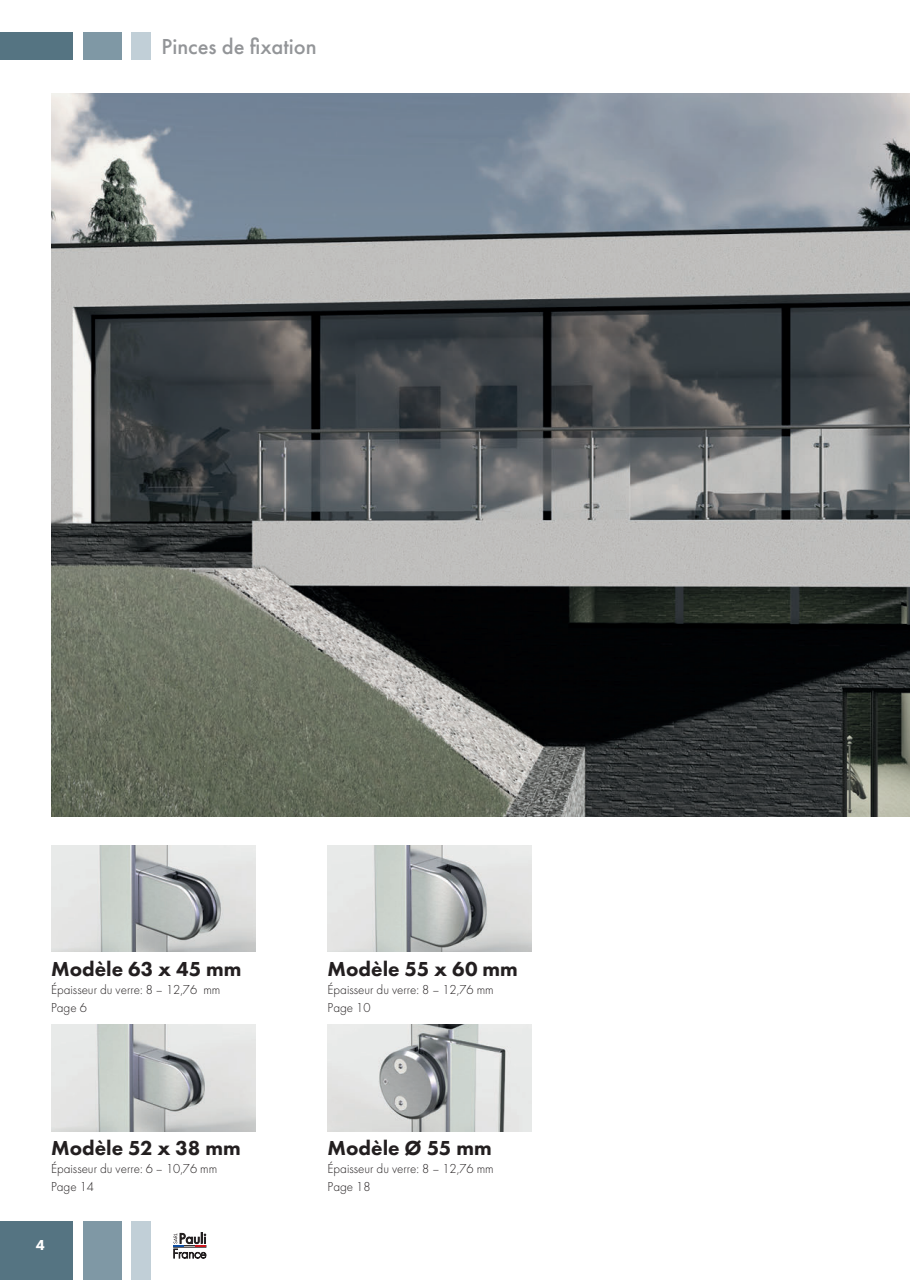
<style>
.page{position:relative;width:910px;height:1280px;background:#fff}
.page>*{position:absolute;margin:0;border:0;box-sizing:border-box;transform-origin:0 0}
.t1{font:500 22.5px "Futura PT";color:#939598}
.t2{font:800 21px "Futura PT";color:#231f20}
.t3{font:800 15px "Futura PT";color:#fff}
.t4{font:300 13.5px/18px "Futura PT";color:#231f20}
</style>
<div class="page">
<img style="left:51px;top:1025px;width:204px;height:106px">
<img style="left:328px;top:1025px;width:204px;height:106px">
<img style="left:51px;top:845px;width:204px;height:107px">
<img style="left:328px;top:845px;width:204px;height:107px">
<img style="left:51px;top:94px;width:859px;height:722px">
<div style="left:0;top:1222px;width:72px;height:58px;background:#557482"></div>
<div style="left:83px;top:1222px;width:38px;height:58px;background:#7f98a5"></div>
<div style="left:132px;top:1222px;width:19px;height:58px;background:#c1cfd7"></div>
<svg style="left:173px;top:1232px;width:33px;height:26px"></svg>
<div style="left:0;top:32px;width:72px;height:28px;background:#557482"></div>
<div style="left:83px;top:32px;width:38px;height:28px;background:#7f98a5"></div>
<div style="left:132px;top:32px;width:19px;height:28px;background:#c1cfd7"></div>
<h1 class="t1" style="left:162px;top:33px;width:157px">Pinces de fixation</h1>
<h2 class="t2" style="left:51px;top:955px;width:192px">Modèle 63 x 45 mm</h2>
<p class="t4" style="left:51px;top:980px;width:171px">Épaisseur du verre: 8 – 12,76 mm<br>Page 6</p>
<h2 class="t2" style="left:51px;top:1135px;width:191px">Modèle 52 x 38 mm</h2>
<p class="t4" style="left:51px;top:1160px;width:168px">Épaisseur du verre: 6 – 10,76 mm<br>Page 14</p>
<p class="t3" style="left:36px;top:1236px;width:10px">4</p>
<h2 class="t2" style="left:328px;top:955px;width:192px">Modèle 55 x 60 mm</h2>
<p class="t4" style="left:328px;top:980px;width:168px">Épaisseur du verre: 8 – 12,76 mm<br>Page 10</p>
<h2 class="t2" style="left:328px;top:1135px;width:166px">Modèle Ø 55 mm</h2>
<p class="t4" style="left:328px;top:1160px;width:168px">Épaisseur du verre: 8 – 12,76 mm<br>Page 18</p>
</div>
